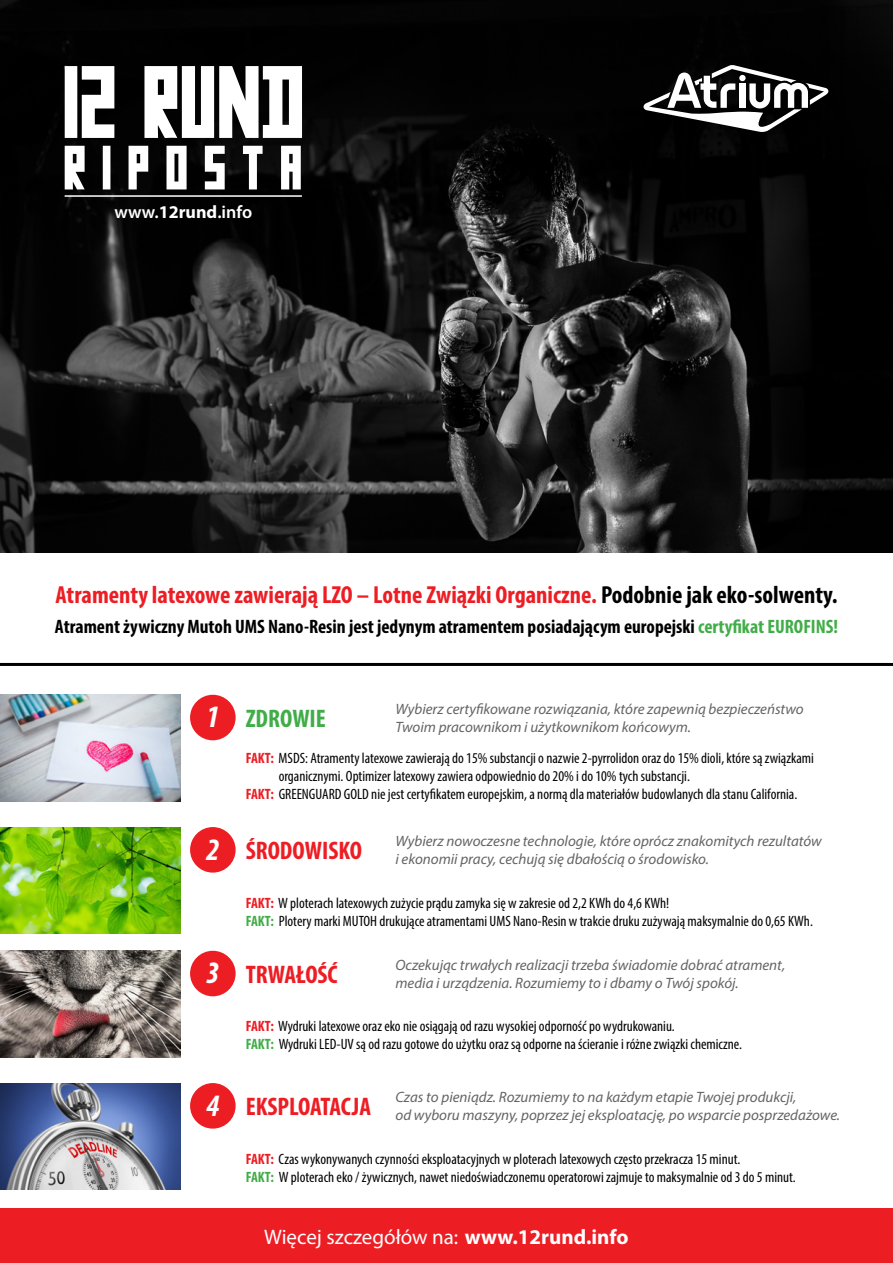
<style>
.page{position:relative;width:893px;height:1263px;background:#fff}
.page>*{position:absolute;margin:0;border:0;box-sizing:border-box;transform-origin:0 0}
.t1{font:700 condensed 25.5px "Myriad Pro";color:#ed1d24}
.t2{font:700 condensed 25.5px "Myriad Pro";color:#41ad49}
.t3{font:700 condensed 24.75px "Myriad Pro";color:#ed1d24}
.t4{font:21px "Myriad Pro";color:#fff}
.t5{font:700 condensed 19.5px "Myriad Pro";color:#000}
.t6{font:600 18px "Myriad Pro";color:#fff}
.t7{font:condensed 15px/18px "Myriad Pro";color:#000}
.t8{font:italic 15px/18px "Myriad Pro";color:#636466}
.s1{font-weight:700}
.s2{color:#000}
.s3{color:#41ad49}
.s4{font-style:italic;font-size:31.35px;color:#fff}
.s5{font-weight:700;color:#ed1d24}
.s6{font-weight:700;color:#41ad49}
</style>
<div class="page">
<img style="left:0;top:0;width:893px;height:553px">
<svg style="left:65px;top:146px;width:236px;height:43px"></svg>
<svg style="left:65px;top:66px;width:237px;height:72px"></svg>
<svg style="left:643px;top:65px;width:185px;height:68px"></svg>
<hr style="left:65px;top:195px;width:237px;height:2px;background:#fff">
<div style="left:190px;top:695px;width:46px;height:45px;background:#ed1d24;border-radius:50%"></div>
<hr style="left:0;top:663px;width:893px;height:3px;background:#000">
<img style="left:0;top:695px;width:180px;height:106px">
<div style="left:190px;top:827px;width:46px;height:46px;background:#ed1d24;border-radius:50%"></div>
<img style="left:0;top:827px;width:180px;height:107px">
<div style="left:190px;top:951px;width:46px;height:45px;background:#ed1d24;border-radius:50%"></div>
<img style="left:0;top:951px;width:180px;height:106px">
<div style="left:190px;top:1083px;width:46px;height:45px;background:#ed1d24;border-radius:50%"></div>
<img style="left:0;top:1083px;width:180px;height:107px">
<div style="left:0;top:1209px;width:893px;height:54px;background:#ed1d24"></div>
<p class="t6" style="left:114px;top:200px;width:139px">www.<span class="s1">12rund</span>.info</p>
<h2 class="t3" style="left:55px;top:579px;width:784px">Atramenty latexowe zawierają LZO – Lotne Związki Organiczne. <span class="s2">Podobnie jak eko-solwenty.</span></h2>
<h3 class="t5" style="left:55px;top:614px;width:785px">Atrament żywiczny Mutoh UMS Nano-Resin jest jedynym atramentem posiadającym europejski <span class="s3">certyfikat EUROFINS!</span></h3>
<h1 class="t2" style="left:206px;top:703px;width:121px"><span class="s4">1</span> ZDROWIE</h1>
<p class="t8" style="left:395px;top:700px;width:410px">Wybierz certyfikowane rozwiązania, które zapewnią bezpieczeństwo<br>Twoim pracownikom i użytkownikom końcowym.</p>
<p class="t7" style="left:246px;top:748px;width:570px"><span class="s5">FAKT:</span> MSDS: Atramenty latexowe zawierają do 15% substancji o nazwie 2-pyrrolidon oraz do 15% dioli, które są związkami</p>
<p class="t7" style="left:279px;top:766px;width:413px">organicznymi. Optimizer latexowy zawiera odpowiednio do 20% i do 10% tych substancji.</p>
<p class="t7" style="left:246px;top:784px;width:553px"><span class="s5">FAKT:</span> GREENGUARD GOLD nie jest certyfikatem europejskim, a normą dla materiałów budowlanych dla stanu California.</p>
<h1 class="t1" style="left:206px;top:835px;width:157px"><span class="s4">2</span> ŚRODOWISKO</h1>
<p class="t8" style="left:395px;top:832px;width:428px">Wybierz nowoczesne technologie, które oprócz znakomitych rezultatów i ekonomii pracy, cechują się dbałością o środowisko.</p>
<p class="t7" style="left:246px;top:893px;width:569px"><span class="s5">FAKT:</span> W ploterach latexowych zużycie prądu zamyka się w zakresie od 2,2 KWh do 4,6 KWh!<br><span class="s6">FAKT:</span> Plotery marki MUTOH drukujące atramentami UMS Nano-Resin w trakcie druku zużywają maksymalnie do 0,65 KWh.</p>
<h1 class="t1" style="left:206px;top:959px;width:133px"><span class="s4">3</span> TRWAŁOŚĆ</h1>
<p class="t8" style="left:395px;top:956px;width:391px">Oczekując trwałych realizacji trzeba świadomie dobrać atrament, media i urządzenia. Rozumiemy to i dbamy o Twój spokój.</p>
<p class="t7" style="left:246px;top:1017px;width:498px"><span class="s5">FAKT:</span> Wydruki latexowe oraz eko nie osiągają od razu wysokiej odporność po wydrukowaniu.<br><span class="s6">FAKT:</span> Wydruki LED-UV są od razu gotowe do użytku oraz są odporne na ścieranie i różne związki chemiczne.</p>
<h1 class="t1" style="left:206px;top:1091px;width:166px"><span class="s4">4</span> EKSPLOATACJA</h1>
<p class="t8" style="left:395px;top:1088px;width:446px">Czas to pieniądz. Rozumiemy to na każdym etapie Twojej produkcji,<br>od wyboru maszyny, poprzez jej eksploatację, po wsparcie posprzedażowe.</p>
<p class="t7" style="left:246px;top:1149px;width:552px"><span class="s5">FAKT:</span> Czas wykonywanych czynności eksploatacyjnych w ploterach latexowych często przekracza 15 minut.<br><span class="s6">FAKT:</span> W ploterach eko / żywicznych, nawet niedoświadczonemu operatorowi zajmuje to maksymalnie od 3 do 5 minut.</p>
<h3 class="t4" style="left:264px;top:1224px;width:366px">Więcej szczegółów na: <span class="s1">www.12rund.info</span></h3>
</div>
